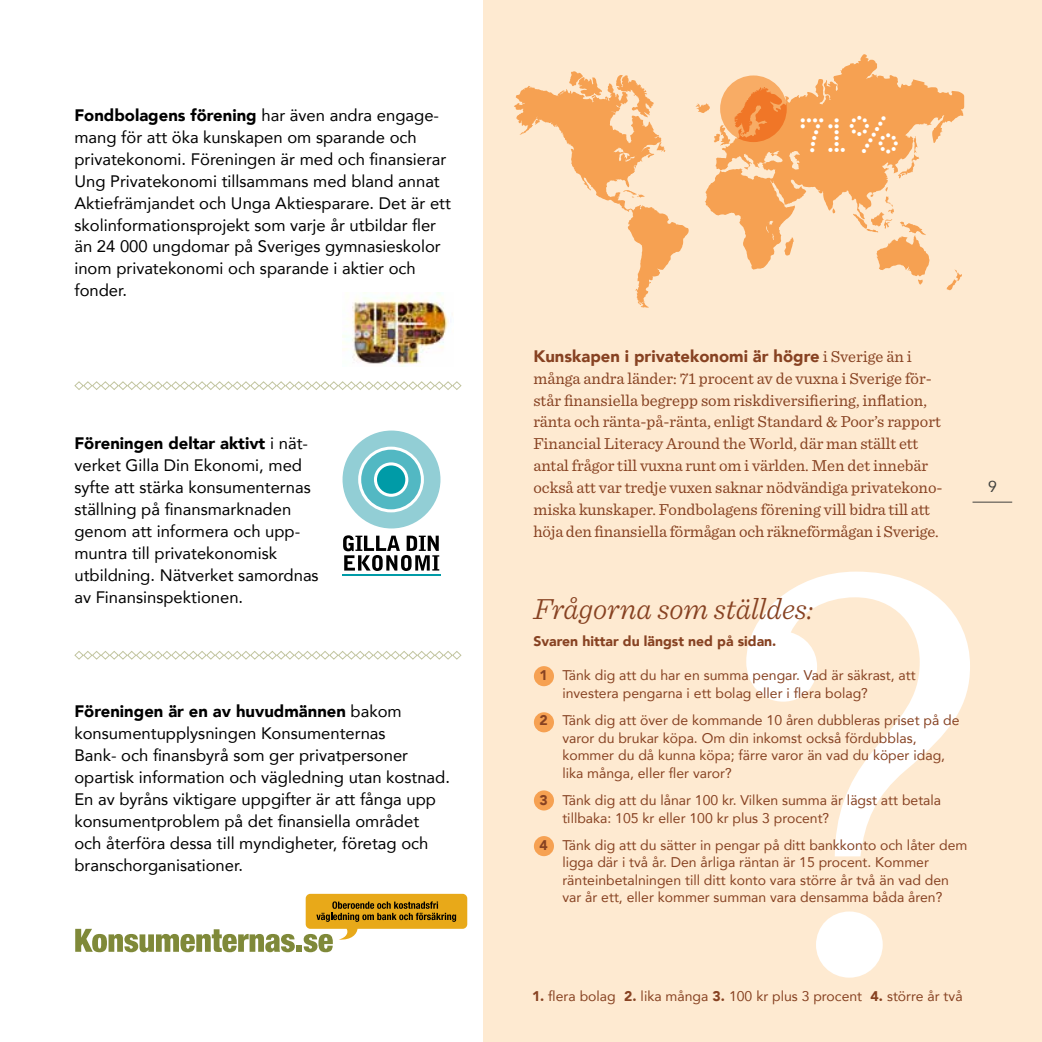
<style>
.page{position:relative;width:1042px;height:1042px;background:#fff}
.page>*{position:absolute;margin:0;border:0;box-sizing:border-box;transform-origin:0 0}
.t1{font:48.12px "Numbers Dividend";color:#fff}
.t2{font:italic 300 30.62px "Sentinel";color:#874222}
.t3{font:16.62px/21.9px "Avenir";color:#000}
.t4{font:16.62px/21.9px "Sentinel";color:#874222}
.t5{font:900 16.62px "Avenir";color:#874222}
.t6{font:15.75px "Avenir";color:#40413e}
.t7{font:14px/17.5px "Avenir";color:#874222}
.t8{font:900 14px "Avenir";color:#874222}
.s1{font-weight:900}
.s2{font-family:"Sentinel";font-weight:400}
</style>
<div class="page">
<div style="left:484px;top:0;width:558px;height:1042px;background:#feead1"></div>
<svg style="left:746px;top:571px;width:224px;height:406px"></svg>
<div style="left:534px;top:666px;width:20px;height:20px;background:#f6a152;border-radius:50%"></div>
<div style="left:534px;top:712px;width:20px;height:20px;background:#f6a152;border-radius:50%"></div>
<div style="left:534px;top:790px;width:20px;height:20px;background:#f6a152;border-radius:50%"></div>
<div style="left:534px;top:836px;width:20px;height:20px;background:#f6a152;border-radius:50%"></div>
<svg style="left:342px;top:430px;width:98px;height:98px"></svg>
<div style="left:377px;top:465px;width:28px;height:29px;background:#009ba7;border-radius:50%"></div>
<svg style="left:343px;top:535px;width:96px;height:36px"></svg>
<hr style="left:342px;top:574px;width:99px;height:1px;background:#009ba7">
<svg style="left:75px;top:929px;width:220px;height:23px"></svg>
<div style="left:296px;top:945px;width:6px;height:7px;background:#7f8939"></div>
<svg style="left:304px;top:894px;width:163px;height:58px"></svg>
<svg style="left:514px;top:54px;width:450px;height:254px"></svg>
<svg style="left:720px;top:75px;width:67px;height:67px;background:#f49349"></svg>
<svg style="left:74px;top:651px;width:388px;height:9px"></svg>
<svg style="left:74px;top:381px;width:388px;height:9px"></svg>
<hr style="left:972px;top:502px;width:40px;height:1px;background:#40413e">
<img style="left:342px;top:293px;width:107px;height:74px">
<p class="t3" style="left:74px;top:104px;width:378px"><span class="s1">Fondbolagens förening</span> har även andra engage&shy;mang för att öka kunskapen om sparande och privatekonomi. Föreningen är med och finansierar Ung Privatekonomi tillsammans med bland annat Aktiefrämjandet och Unga Aktiesparare. Det är ett skolinformationsprojekt som varje år utbildar fler än 24 000 ungdomar på Sveriges gymnasieskolor inom privatekonomi och sparande i aktier och fonder.</p>
<p class="t3" style="left:74px;top:432px;width:246px"><span class="s1">Föreningen deltar aktivt</span> i nät&shy;verket Gilla Din Ekonomi, med syfte att stärka konsumenternas ställning på finansmarknaden genom att informera och upp&shy;muntra till privatekonomisk utbildning. Nätverket samordnas av Finansinspektionen.</p>
<p class="t3" style="left:74px;top:700px;width:377px"><span class="s1">Föreningen är en av huvudmännen</span> bakom konsumentupplysningen Konsumenternas<br>Bank- och finansbyrå som ger privatpersoner opartisk information och vägledning utan kostnad.<br>En av byråns viktigare uppgifter är att fånga upp konsumentproblem på det finansiella området och återföra dessa till myndigheter, företag och branschorganisationer.</p>
<h1 class="t1" style="left:797px;top:112px;width:105px">71%</h1>
<p class="t5" style="left:533px;top:342px;width:380px">Kunskapen i privatekonomi är högre <span class="s2">i Sverige än i</span></p>
<p class="t4" style="left:533px;top:366px;width:411px">många andra länder: 71 procent av de vuxna i Sverige för&shy;står finansiella begrepp som riskdiversifiering, inflation, ränta och ränta-på-ränta, enligt Standard &amp; Poor’s rapport Financial Literacy Around the World, där man ställt ett antal frågor till vuxna runt om i världen. Men det innebär också att var tredje vuxen saknar nödvändiga privatekono&shy;miska kunskaper. Fondbolagens förening vill bidra till att höja den finansiella förmågan och räkneförmågan i Sverige.</p>
<p class="t6" style="left:988px;top:474px;width:10px">9</p>
<h2 class="t2" style="left:533px;top:585px;width:281px">Frågorna som ställdes:</h2>
<p class="t8" style="left:533px;top:629px;width:244px">Svaren hittar du längst ned på sidan.</p>
<p class="t7" style="left:562px;top:666px;width:355px;text-indent:-23px"><span class="s1">1</span> Tänk dig att du har en summa pengar. Vad är säkrast, att investera pengarna i ett bolag eller i flera bolag?</p>
<p class="t7" style="left:562px;top:711px;width:399px;text-indent:-23px"><span class="s1">2</span> Tänk dig att över de kommande 10 åren dubbleras priset på de varor du brukar köpa. Om din inkomst också fördubblas, kommer du då kunna köpa; färre varor än vad du köper idag, lika många, eller fler varor?</p>
<p class="t7" style="left:562px;top:791px;width:380px;text-indent:-23px"><span class="s1">3</span> Tänk dig att du lånar 100 kr. Vilken summa är lägst att betala tillbaka: 105 kr eller 100 kr plus 3 procent?</p>
<p class="t7" style="left:562px;top:836px;width:406px;text-indent:-23px"><span class="s1">4</span> Tänk dig att du sätter in pengar på ditt bankkonto och låter dem ligga där i två år. Den årliga räntan är 15 procent. Kommer ränteinbetalningen till ditt konto vara större år två än vad den var år ett, eller kommer summan vara densamma båda åren?</p>
<p class="t7" style="left:532px;top:987px;width:432px"><span class="s1">1.</span> flera bolag <span class="s1">2.</span> lika många <span class="s1">3.</span> 100 kr plus 3 procent <span class="s1">4.</span> större år två</p>
</div>
